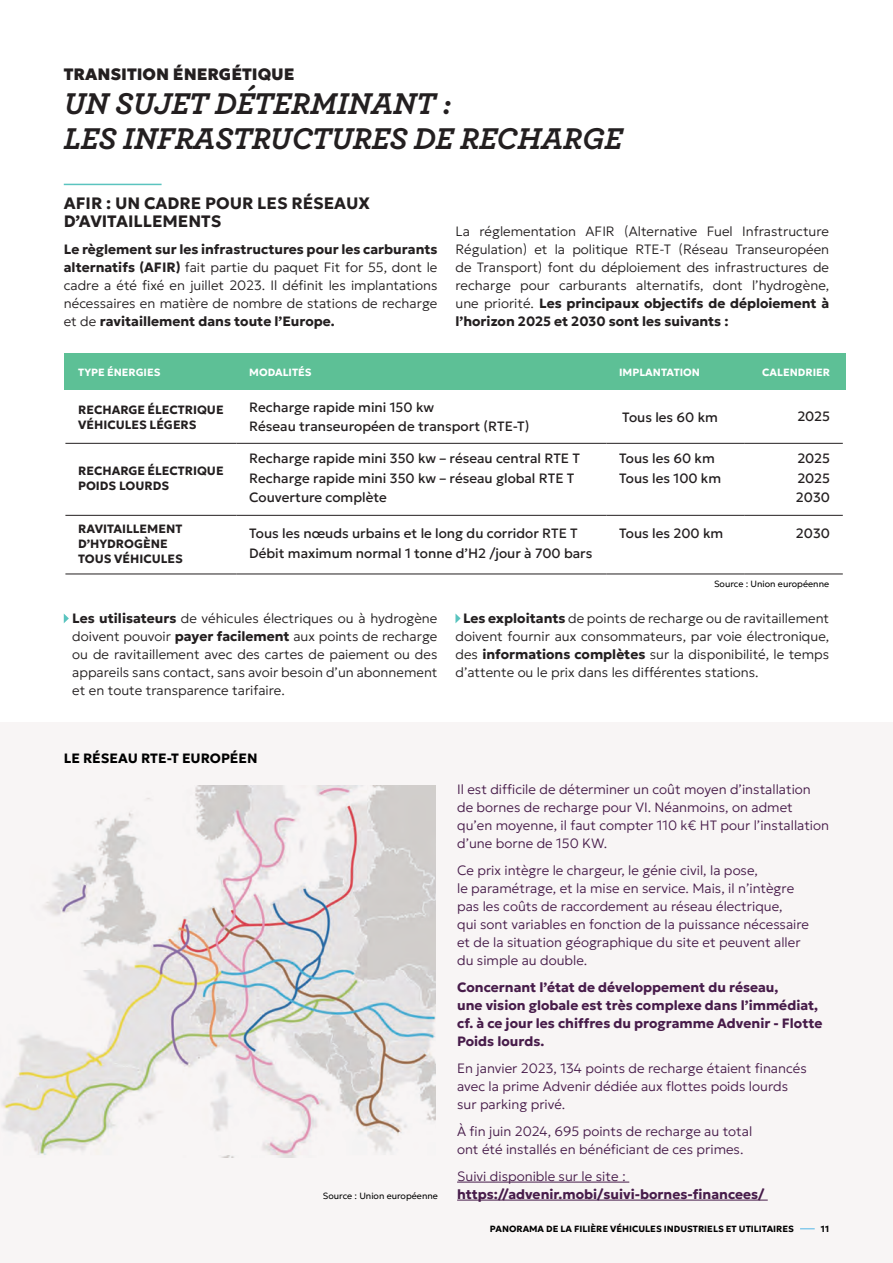
<style>
.page{position:relative;width:893px;height:1263px;background:#fff}
.page>*{position:absolute;margin:0;border:0;box-sizing:border-box;transform-origin:0 0}
.t1{font:italic 700 31.5px/34.5px "Archer";color:#231f20}
.t2{font:700 16.5px/18px "Geologica Cursive";color:#231f20}
.t3{font:900 16.5px "Geologica Cursive";color:#231f20}
.t4{font:200 13.5px/18px "Geologica Cursive";color:#231f20;text-align:justify}
.t5{font:200 13.5px/18px "Geologica Cursive";color:#471c4a}
.t6{font:13.5px/19.5px "Geologica Cursive";color:#231f20}
.t7{font:700 13.5px/18px "Geologica Cursive";color:#471c4a}
.t8{font:700 13.5px "Geologica Cursive";color:#000}
.t9{font:700 12px/15px "Geologica Cursive";color:#231f20}
.t10{font:700 10.5px "Geologica Cursive";color:#fff}
.t11{font:700 9px "Geologica Cursive";color:#000}
.t12{font:300 9px "Geologica Cursive";color:#000}
.s1{font-weight:700}
</style>
<div class="page">
<div style="left:0;top:722px;width:893px;height:541px;background:#f8f5f5"></div>
<hr style="left:64px;top:184px;width:98px;height:1px;background:#5ac4bf">
<svg style="left:64px;top:614px;width:5px;height:9px"></svg>
<svg style="left:455px;top:613px;width:6px;height:10px"></svg>
<hr style="left:457px;top:1182px;width:172px;height:1px;background:#471c4a">
<hr style="left:457px;top:1200px;width:311px;height:1px;background:#471c4a">
<img style="left:1px;top:786px;width:435px;height:371px">
<div style="left:64px;top:353px;width:781px;height:36px;background:#5dc096"></div>
<hr style="left:65px;top:443px;width:171px;height:1px;background:#231f20">
<hr style="left:236px;top:443px;width:370px;height:1px;background:#231f20">
<hr style="left:606px;top:443px;width:138px;height:1px;background:#231f20">
<hr style="left:744px;top:443px;width:99px;height:1px;background:#231f20">
<hr style="left:65px;top:515px;width:171px;height:1px;background:#231f20">
<hr style="left:236px;top:515px;width:370px;height:1px;background:#231f20">
<hr style="left:606px;top:515px;width:138px;height:1px;background:#231f20">
<hr style="left:744px;top:515px;width:99px;height:1px;background:#231f20">
<hr style="left:65px;top:574px;width:171px;height:1px;background:#231f20">
<hr style="left:236px;top:574px;width:370px;height:1px;background:#231f20">
<hr style="left:606px;top:574px;width:138px;height:1px;background:#231f20">
<hr style="left:744px;top:574px;width:99px;height:1px;background:#231f20">
<svg style="left:800px;top:1228px;width:15px;height:1px"></svg>
<p class="t3" style="left:64px;top:59px;width:232px">TRANSITION ÉNERGÉTIQUE</p>
<h1 class="t1" style="left:64px;top:84px;width:560px">UN SUJET DÉTERMINANT :<br>LES INFRASTRUCTURES DE RECHARGE</h1>
<p class="t2" style="left:64px;top:193px;width:308px">AFIR : UN CADRE POUR LES RÉSEAUX<br>D’AVITAILLEMENTS</p>
<p class="t4" style="left:64px;top:239px;width:375px"><span class="s1">Le règlement sur les infrastructures pour les carburants alternatifs (AFIR)</span> fait partie du paquet Fit for 55, dont le cadre a été fixé en juillet 2023. Il définit les implantations nécessaires en matière de nombre de stations de recharge et de <span class="s1">ravitaillement dans toute l’Europe.</span></p>
<p class="t4" style="left:455px;top:221px;width:375px">La réglementation AFIR (Alternative Fuel Infrastructure Régulation) et la politique RTE-T (Réseau Transeuropéen de Transport) font du déploiement des infrastructures de recharge pour carburants alternatifs, dont l’hydrogène, une priorité. <span class="s1">Les principaux objectifs de déploiement à l’horizon 2025 et 2030 sont les suivants :</span></p>
<p class="t10" style="left:78px;top:363px;width:84px">TYPE ÉNERGIES</p>
<p class="t10" style="left:249px;top:363px;width:64px">MODALITÉS</p>
<p class="t10" style="left:619px;top:363px;width:82px">IMPLANTATION</p>
<p class="t10" style="left:762px;top:363px;width:69px">CALENDRIER</p>
<p class="t9" style="left:78px;top:401px;width:147px">RECHARGE ÉLECTRIQUE<br>VÉHICULES LÉGERS</p>
<p class="t6" style="left:249px;top:396px;width:282px">Recharge rapide mini 150 kw<br>Réseau transeuropéen de transport (RTE-T)</p>
<p class="t6" style="left:622px;top:406px;width:97px">Tous les 60 km</p>
<p class="t6" style="left:797px;top:406px;width:34px">2025</p>
<p class="t9" style="left:78px;top:462px;width:147px">RECHARGE ÉLECTRIQUE<br>POIDS LOURDS</p>
<p class="t6" style="left:249px;top:448px;width:332px">Recharge rapide mini 350 kw – réseau central RTE T<br>Recharge rapide mini 350 kw – réseau global RTE T<br>Couverture complète</p>
<p class="t6" style="left:619px;top:448px;width:104px">Tous les 60 km<br>Tous les 100 km</p>
<p class="t6" style="left:796px;top:448px;width:36px;text-align:justify">2025<br>2025<br>2030</p>
<p class="t9" style="left:78px;top:520px;width:106px">RAVITAILLEMENT<br>D’HYDROGÈNE<br>TOUS VÉHICULES</p>
<p class="t6" style="left:249px;top:523px;width:345px">Tous les nœuds urbains et le long du corridor RTE T<br>Débit maximum normal 1 tonne d’H2 /jour à 700 bars</p>
<p class="t6" style="left:619px;top:523px;width:106px">Tous les 200 km</p>
<p class="t6" style="left:796px;top:523px;width:36px">2030</p>
<p class="t12" style="left:714px;top:576px;width:117px">Source : Union européenne</p>
<p class="t4" style="left:72px;top:608px;width:367px"><span class="s1">Les utilisateurs</span> de véhicules électriques ou à hydrogène doivent pouvoir <span class="s1">payer facilement</span> aux points de recharge ou de ravitaillement avec des cartes de paiement ou des appareils sans contact, sans avoir besoin d’un abonnement et en toute transparence tarifaire.</p>
<p class="t4" style="left:455px;top:608px;width:375px;text-indent:8px"><span class="s1">Les exploitants</span> de points de recharge ou de ravitaillement doivent fournir aux consommateurs, par voie électronique, des <span class="s1">informations complètes</span> sur la disponibilité, le temps d’attente ou le prix dans les différentes stations.</p>
<p class="t8" style="left:64px;top:746px;width:195px">LE RÉSEAU RTE-T EUROPÉEN</p>
<p class="t12" style="left:323px;top:1188px;width:117px">Source : Union européenne</p>
<p class="t5" style="left:457px;top:779px;width:373px">Il est difficile de déterminer un coût moyen d’installation de bornes de recharge pour VI. Néanmoins, on admet qu’en moyenne, il faut compter 110 k€ HT pour l’installation d’une borne de 150 KW.</p>
<p class="t5" style="left:457px;top:860px;width:353px">Ce prix intègre le chargeur, le génie civil, la pose,<br>le paramétrage, et la mise en service. Mais, il n’intègre pas les coûts de raccordement au réseau électrique,<br>qui sont variables en fonction de la puissance nécessaire et de la situation géographique du site et peuvent aller du simple au double.</p>
<p class="t7" style="left:457px;top:978px;width:367px">Concernant l’état de développement du réseau,<br>une vision globale est très complexe dans l’immédiat, cf. à ce jour les chiffres du programme Advenir - Flotte Poids lourds.</p>
<p class="t5" style="left:457px;top:1058px;width:351px">En janvier 2023, 134 points de recharge étaient financés avec la prime Advenir dédiée aux flottes poids lourds sur parking privé.</p>
<p class="t5" style="left:457px;top:1121px;width:297px">À fin juin 2024, 695 points de recharge au total ont été installés en bénéficiant de ces primes.</p>
<p class="t5" style="left:457px;top:1166px;width:170px">Suivi disponible sur le site :</p>
<p class="t7" style="left:457px;top:1184px;width:309px">https://advenir.mobi/suivi-bornes-financees/</p>
<p class="t11" style="left:490px;top:1221px;width:305px">PANORAMA DE LA FILIÈRE VÉHICULES INDUSTRIELS ET UTILITAIRES</p>
<p class="t11" style="left:821px;top:1221px;width:10px">11</p>
</div>
